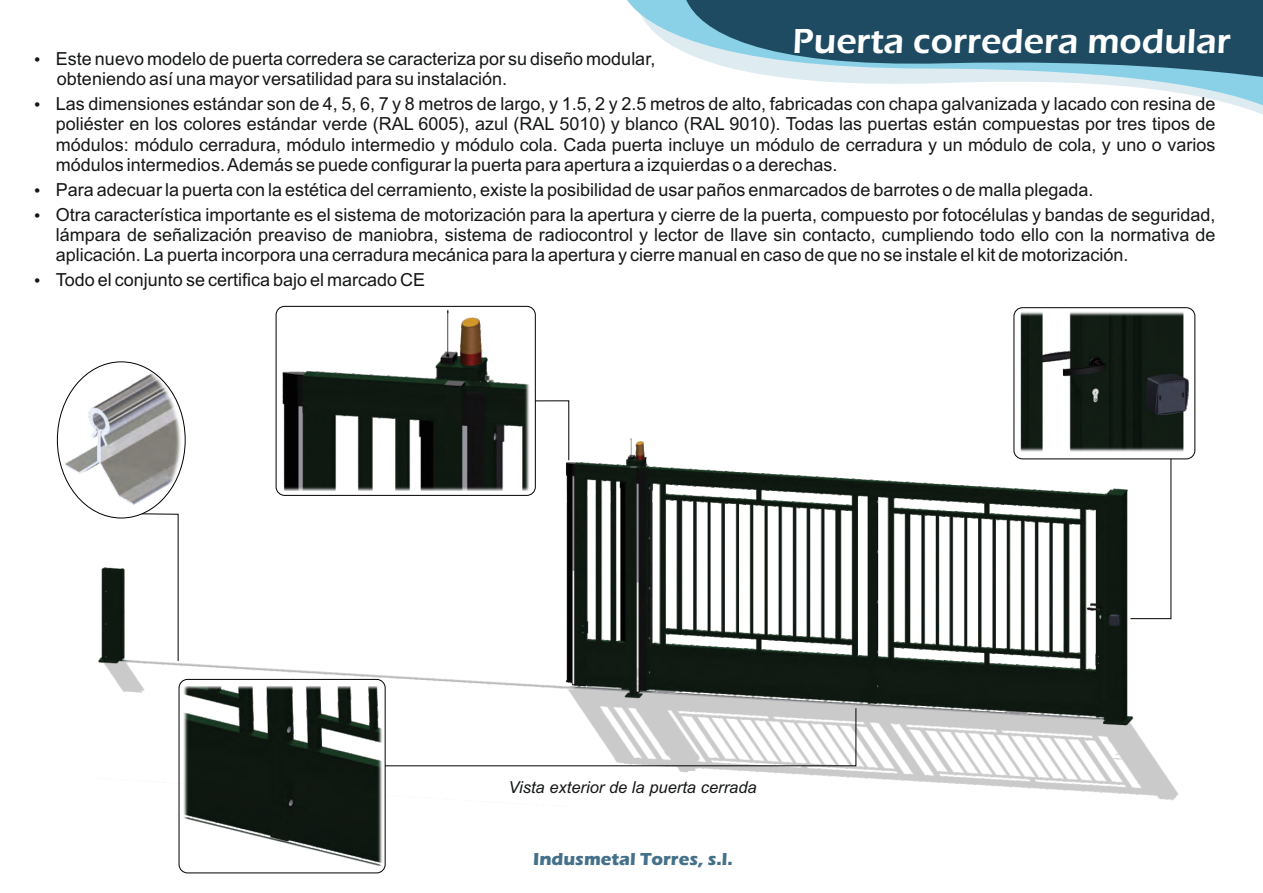
<style>
.page{position:relative;width:1263px;height:893px;background:#fff}
.page>*{position:absolute;margin:0;border:0;box-sizing:border-box;transform-origin:0 0}
.t1{font:600 36px "Eras ITC";color:#fff}
.t2{font:18px/20.1px "Arial";color:#151616}
.t3{font:700 18px "Eras ITC";color:#447189}
.t4{font:italic 16.5px "Arial";color:#151616}
</style>
<div class="page">
<svg style="left:627px;top:0;width:636px;height:108px"></svg>
<svg style="left:686px;top:0;width:577px;height:78px;background:#426e82"></svg>
<img style="left:56px;top:305px;width:1140px;height:569px">
<svg style="left:142px;top:513px;width:36px;height:148px"></svg>
<div style="left:276px;top:306px;width:259px;height:190px;border:1px solid #000;border-radius:9px"></div>
<svg style="left:535px;top:400px;width:34px;height:61px"></svg>
<div style="left:1014px;top:308px;width:181px;height:151px;border:1px solid #000;border-radius:9px"></div>
<svg style="left:1130px;top:459px;width:41px;height:160px"></svg>
<div style="left:179px;top:679px;width:206px;height:194px;border:1px solid #000;border-radius:9px"></div>
<svg style="left:385px;top:708px;width:471px;height:58px"></svg>
<h1 class="t1" style="left:793px;top:28px;width:440px">Puerta corredera modular</h1>
<p class="t2" style="left:56px;top:50px;width:601px">Este nuevo modelo de puerta corredera se caracteriza por su diseño modular, obteniendo así una mayor versatilidad para su instalación.</p>
<p class="t2" style="left:56px;top:96px;width:1161px;text-align:justify">Las dimensiones estándar son de 4, 5, 6, 7 y 8 metros de largo, y 1.5, 2 y 2.5 metros de alto, fabricadas con chapa galvanizada y lacado con resina de poliéster en los colores estándar verde (RAL 6005), azul (RAL 5010) y blanco (RAL 9010). Todas las puertas están compuestas por tres tipos de módulos: módulo cerradura, módulo intermedio y módulo cola. Cada puerta incluye un módulo de cerradura y un módulo de cola, y uno o varios módulos intermedios. Además se puede configurar la puerta para apertura a izquierdas o a derechas.</p>
<p class="t2" style="left:56px;top:179px;width:1161px;line-height:25.2px">Para adecuar la puerta con la estética del cerramiento, existe la posibilidad de usar paños enmarcados de barrotes o de malla plegada.<br>Otra característica importante es el sistema de motorización para la apertura y cierre de la puerta, compuesto por fotocélulas y bandas de seguridad,</p>
<p class="t2" style="left:56px;top:226px;width:1161px">lámpara de señalización preaviso de maniobra, sistema de radiocontrol y lector de llave sin contacto, cumpliendo todo ello con la normativa de aplicación. La puerta incorpora una cerradura mecánica para la apertura y cierre manual en caso de que no se instale el kit de motorización.</p>
<p class="t2" style="left:56px;top:272px;width:371px">Todo el conjunto se certifica bajo el marcado CE</p>
<p class="t4" style="left:508px;top:781px;width:250px">Vista exterior de la puerta cerrada</p>
<p class="t3" style="left:533px;top:852px;width:201px">Indusmetal Torres, s.l.</p>
</div>
